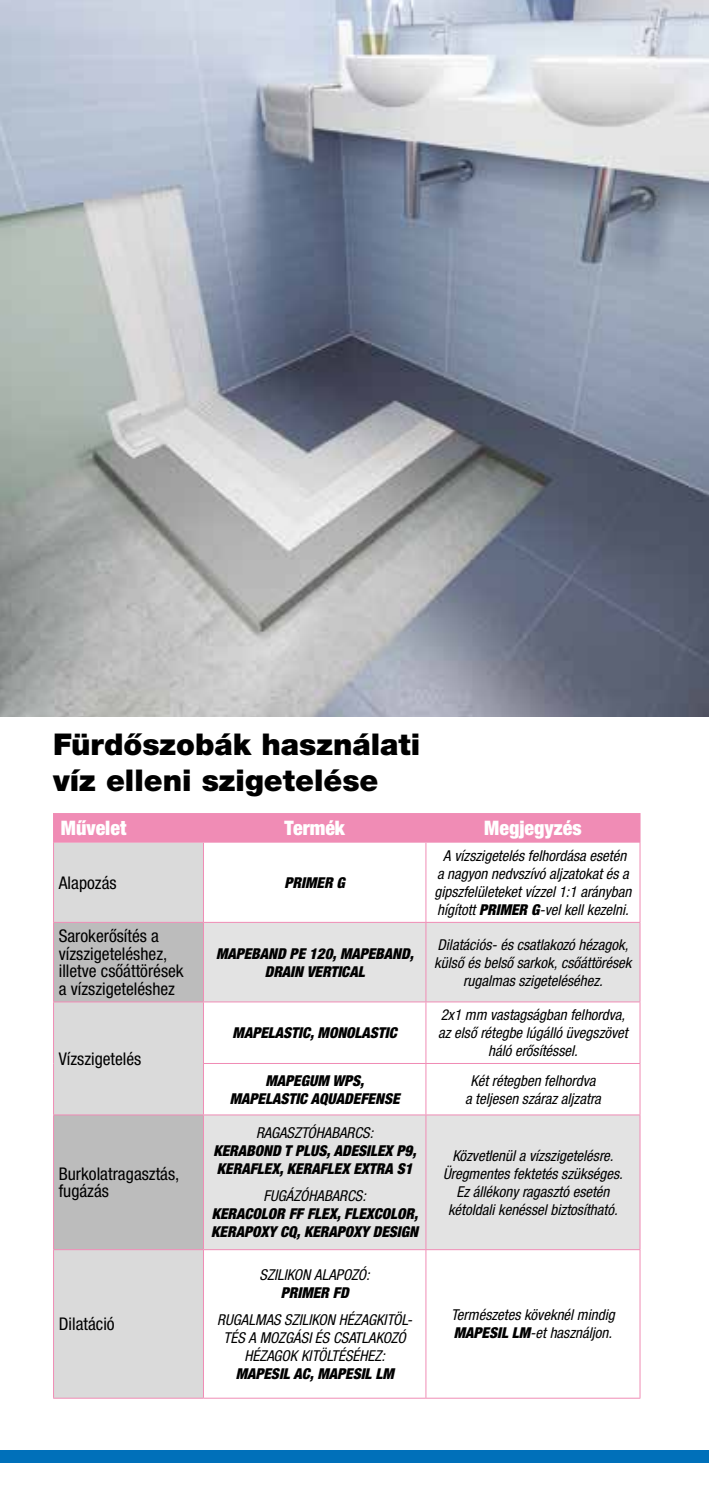
<style>
.page{position:relative;width:709px;height:1489px;background:#fff}
.page>*{position:absolute;margin:0;border:0;box-sizing:border-box;transform-origin:0 0}
.t1{font:900 30px/36px "Helvetica Neue LTW1 G";color:#000}
.t2{font:900 condensed 20px "Helvetica Neue LTW1 G";color:#fff}
.t3{font:condensed 17.5px/17.5px "Helvetica Neue LTW1 G";color:#000}
.t4{font:italic condensed 15px/18px "Helvetica Neue LTW1 G";color:#000;text-align:center}
.t5{font:italic 900 condensed 15px/18px "Helvetica Neue LTW1 G";color:#000;text-align:center}
.s1{font-weight:900}
</style>
<div class="page">
<img style="left:0;top:0;width:709px;height:716px">
<div style="left:54px;top:842px;width:149px;height:555px;background:#dadada"></div>
<svg style="left:204px;top:842px;width:435px;height:555px"></svg>
<svg style="left:54px;top:922px;width:149px;height:327px;background:#c6c5c6"></svg>
<svg style="left:204px;top:922px;width:435px;height:327px;fill:#e3e3e3"></svg>
<hr style="left:53px;top:842px;width:1px;height:80px;background:#f08cb5">
<hr style="left:203px;top:842px;width:1px;height:80px;background:#f08cb5">
<hr style="left:425px;top:842px;width:1px;height:80px;background:#f08cb5">
<hr style="left:639px;top:842px;width:1px;height:80px;background:#f08cb5">
<hr style="left:53px;top:921px;width:150px;height:1px;background:#f08cb5">
<hr style="left:53px;top:922px;width:1px;height:79px;background:#f08cb5">
<hr style="left:203px;top:921px;width:223px;height:1px;background:#f08cb5">
<hr style="left:203px;top:922px;width:1px;height:79px;background:#f08cb5">
<hr style="left:426px;top:921px;width:214px;height:1px;background:#f08cb5">
<hr style="left:425px;top:922px;width:1px;height:79px;background:#f08cb5">
<hr style="left:639px;top:922px;width:1px;height:79px;background:#f08cb5">
<hr style="left:53px;top:1001px;width:150px;height:1px;background:#f08cb5">
<hr style="left:53px;top:1002px;width:1px;height:61px;background:#f08cb5">
<hr style="left:53px;top:1063px;width:1px;height:51px;background:#f08cb5">
<hr style="left:203px;top:1001px;width:223px;height:1px;background:#f08cb5">
<hr style="left:203px;top:1002px;width:1px;height:61px;background:#f08cb5">
<hr style="left:426px;top:1001px;width:214px;height:1px;background:#f08cb5">
<hr style="left:425px;top:1002px;width:1px;height:61px;background:#f08cb5">
<hr style="left:639px;top:1002px;width:1px;height:61px;background:#f08cb5">
<hr style="left:203px;top:1062px;width:223px;height:1px;background:#f08cb5">
<hr style="left:203px;top:1063px;width:1px;height:51px;background:#f08cb5">
<hr style="left:426px;top:1062px;width:214px;height:1px;background:#f08cb5">
<hr style="left:425px;top:1063px;width:1px;height:51px;background:#f08cb5">
<hr style="left:639px;top:1063px;width:1px;height:51px;background:#f08cb5">
<hr style="left:53px;top:1114px;width:150px;height:1px;background:#f08cb5">
<hr style="left:53px;top:1115px;width:1px;height:134px;background:#f08cb5">
<hr style="left:203px;top:1114px;width:223px;height:1px;background:#f08cb5">
<hr style="left:203px;top:1115px;width:1px;height:134px;background:#f08cb5">
<hr style="left:426px;top:1114px;width:214px;height:1px;background:#f08cb5">
<hr style="left:425px;top:1115px;width:1px;height:134px;background:#f08cb5">
<hr style="left:639px;top:1115px;width:1px;height:134px;background:#f08cb5">
<hr style="left:53px;top:1249px;width:150px;height:1px;background:#f08cb5">
<hr style="left:53px;top:1249px;width:1px;height:148px;background:#f08cb5">
<hr style="left:203px;top:1249px;width:223px;height:1px;background:#f08cb5">
<hr style="left:203px;top:1249px;width:1px;height:148px;background:#f08cb5">
<hr style="left:426px;top:1249px;width:214px;height:1px;background:#f08cb5">
<hr style="left:425px;top:1249px;width:1px;height:148px;background:#f08cb5">
<hr style="left:639px;top:1249px;width:1px;height:148px;background:#f08cb5">
<hr style="left:53px;top:1397px;width:150px;height:1px;background:#f08cb5">
<hr style="left:203px;top:1397px;width:223px;height:1px;background:#f08cb5">
<hr style="left:426px;top:1397px;width:214px;height:1px;background:#f08cb5">
<div style="left:53px;top:813px;width:587px;height:29px;background:#f08cb5"></div>
<div style="left:0;top:1449px;width:709px;height:13px;background:#0070ba"></div>
<h1 class="t1" style="left:53px;top:726px;width:368px">Fürdőszobák használati víz elleni szigetelése</h1>
<h2 class="t2" style="left:61px;top:815px;width:67px">Művelet</h2>
<h2 class="t2" style="left:284px;top:816px;width:62px">Termék</h2>
<h2 class="t2" style="left:484px;top:816px;width:99px">Megjegyzés</h2>
<p class="t3" style="left:59px;top:873px;width:59px">Alapozás</p>
<p class="t5" style="left:284px;top:873px;width:62px">PRIMER G</p>
<p class="t4" style="left:434px;top:846px;width:198px">A vízszigetelés felhordása esetén<br>a nagyon nedvszívó aljzatokat és a gipszfelületeket vízzel 1:1 arányban hígított <span class="s1">PRIMER G</span>-vel kell kezelni.</p>
<p class="t3" style="left:59px;top:927px;width:126px">Sarokerősítés a vízszigeteléshez, illetve csőáttörések a vízszigeteléshez</p>
<p class="t3" style="left:59px;top:1049px;width:84px">Vízszigetelés</p>
<p class="t3" style="left:59px;top:1164px;width:122px">Burkolatragasztás, fugázás</p>
<p class="t3" style="left:59px;top:1315px;width:57px">Dilatáció</p>
<p class="t5" style="left:216px;top:944px;width:199px">MAPEBAND PE 120, MAPEBAND,<br>DRAIN VERTICAL</p>
<p class="t4" style="left:434px;top:935px;width:199px">Dilatációs- és csatlakozó hézagok, külső és belső sarkok, csőáttörések rugalmas szigeteléséhez.</p>
<p class="t5" style="left:233px;top:1023px;width:166px">MAPELASTIC, MONOLASTIC</p>
<p class="t4" style="left:438px;top:1005px;width:191px">2x1 mm vastagságban felhordva, az első rétegbe lúgálló üvegszövet háló erősítéssel.</p>
<p class="t5" style="left:230px;top:1071px;width:171px">MAPEGUM WPS,<br>MAPELASTIC AQUADEFENSE</p>
<p class="t4" style="left:465px;top:1071px;width:137px">Két rétegben felhordva<br>a teljesen száraz aljzatra</p>
<p class="t4" style="left:256px;top:1123px;width:119px">RAGASZTÓHABARCS:</p>
<p class="t5" style="left:213px;top:1141px;width:204px;text-align:left">KERABOND T PLUS, ADESILEX P9,<br>KERAFLEX, KERAFLEX EXTRA S1</p>
<p class="t4" style="left:263px;top:1187px;width:104px">FUGÁZÓHABARCS:</p>
<p class="t5" style="left:211px;top:1204px;width:208px;text-align:left">KERACOLOR FF FLEX, FLEXCOLOR,<br>KERAPOXY CQ, KERAPOXY DESIGN</p>
<p class="t4" style="left:260px;top:1265px;width:112px">SZILIKON ALAPOZÓ:</p>
<p class="t5" style="left:281px;top:1282px;width:69px">PRIMER FD</p>
<p class="t4" style="left:217px;top:1310px;width:196px">RUGALMAS SZILIKON HÉZAGKITÖL-<br>TÉS A MOZGÁSI ÉS CSATLAKOZÓ<br>HÉZAGOK KITÖLTÉSÉHEZ:</p>
<p class="t5" style="left:236px;top:1364px;width:160px">MAPESIL AC, MAPESIL LM</p>
<p class="t4" style="left:443px;top:1146px;width:181px">Közvetlenül a vízszigetelésre.<br>Üregmentes fektetés szükséges.<br>Ez állékony ragasztó esetén kétoldali kenéssel biztosítható.</p>
<p class="t4" style="left:451px;top:1305px;width:165px;text-align:left">Természetes köveknél mindig<br><span class="s1">MAPESIL LM</span>-et használjon.</p>
</div>
